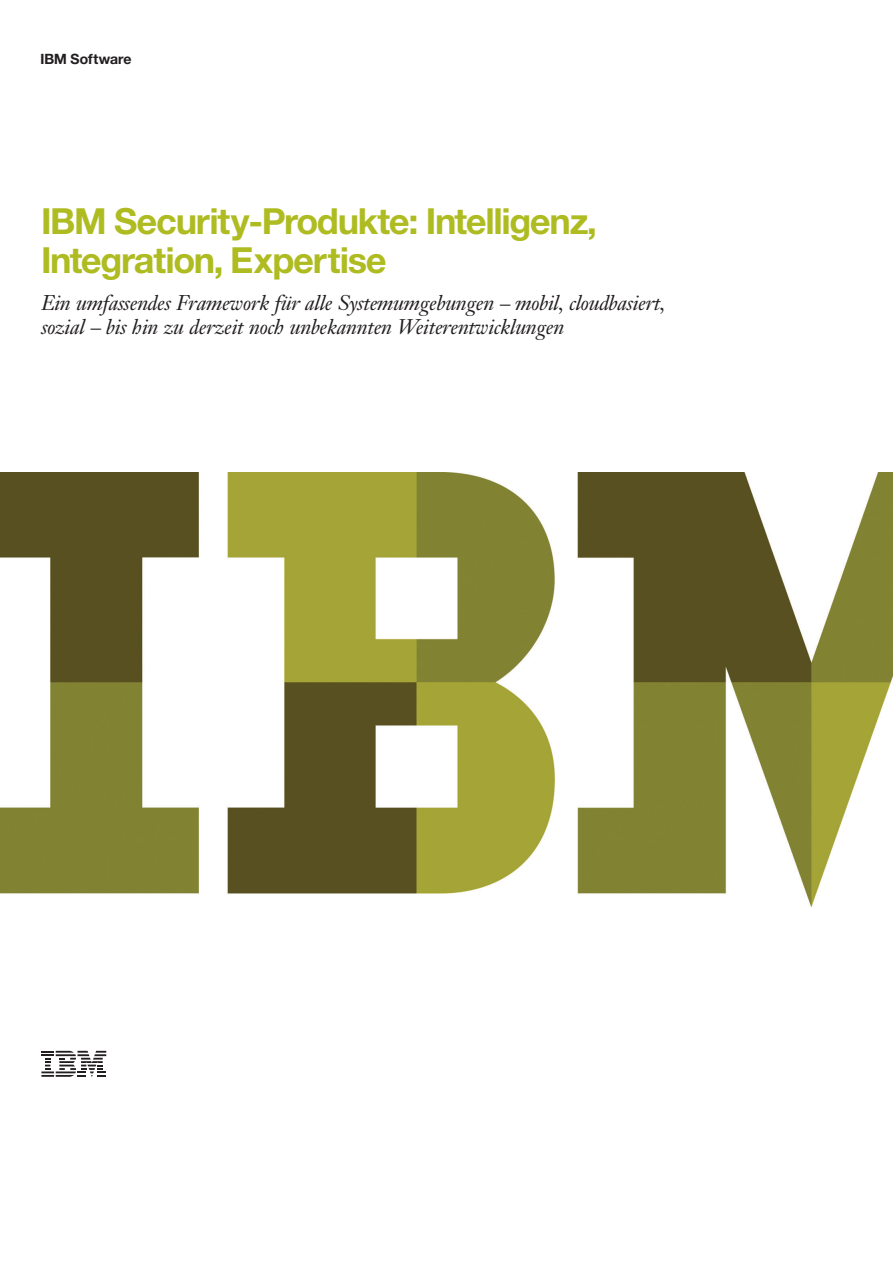
<style>
.page{position:relative;width:893px;height:1263px;background:#fff}
.page>*{position:absolute;margin:0;border:0;box-sizing:border-box;transform-origin:0 0}
.t1{font:700 36px/39px "Helv Neuefor IBM";letter-spacing:-.02em;color:#aebc21}
.t2{font:italic 21px/24px "Janson Text LT Pro";letter-spacing:-.015em;color:#231f20}
.t3{font:700 14.25px "Helv Neuefor IBM";color:#231f20}
</style>
<div class="page">
<svg style="left:41px;top:1051px;width:65px;height:26px"></svg>
<img style="left:0;top:472px;width:893px;height:434px">
<h2 class="t3" style="left:41px;top:50px;width:92px">IBM Software</h2>
<h1 class="t1" style="left:41px;top:200px;width:556px">IBM Security-Produkte: Intelligenz,<br>Integration, Expertise</h1>
<h2 class="t2" style="left:41px;top:290px;width:626px">Ein umfassendes Framework für alle Systemumgebungen – mobil, cloudbasiert, sozial – bis hin zu derzeit noch unbekannten Weiterentwicklungen</h2>
</div>
